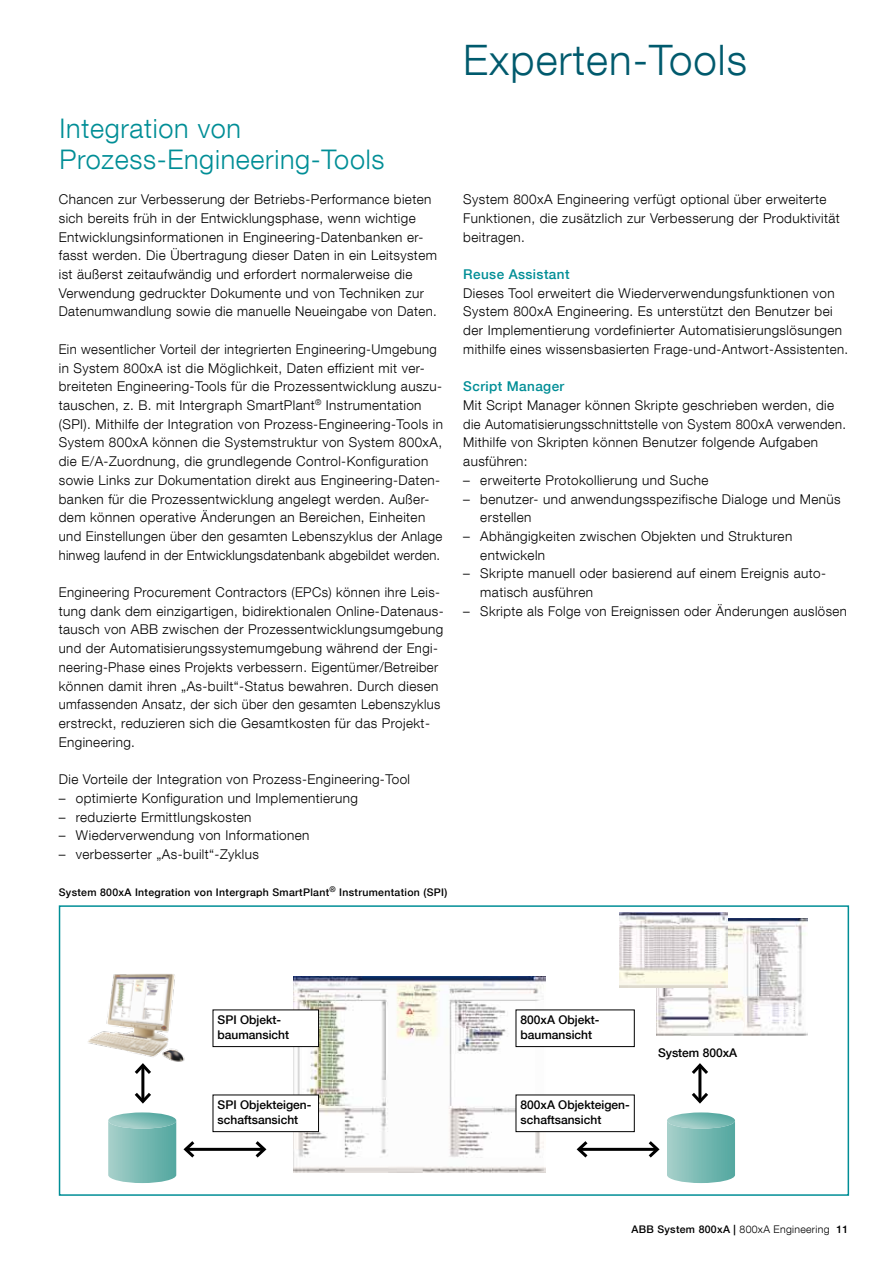
<style>
.page{position:relative;width:893px;height:1263px;background:#fff}
.page>*{position:absolute;margin:0;border:0;box-sizing:border-box;transform-origin:0 0}
.t1{font:300 42px "Helvetica Neue LT Com";letter-spacing:.025em;color:#005a6d}
.t2{font:300 27px/31.5px "Helvetica Neue LT Com";letter-spacing:.025em;color:#008e96}
.t3{font:300 13.5px/18.8px "Helvetica Neue LT Com";letter-spacing:.03em;color:#000}
.t4{font:500 13.5px "Helvetica Neue LT Com";letter-spacing:.03em;color:#008e96}
.t5{font:500 12px/14.4px "Helvetica Neue LT Com";color:#000}
.t6{font:500 10.5px "Helvetica Neue LT Com";letter-spacing:.03em;color:#000}
.s1{font-weight:300}
</style>
<div class="page">
<div style="left:59px;top:905px;width:790px;height:291px;background:#fff;border:2px solid #008e96"></div>
<img style="left:293px;top:976px;width:252px;height:197px">
<img style="left:656px;top:918px;width:151px;height:118px">
<img style="left:619px;top:912px;width:109px;height:76px">
<hr style="left:186px;top:1148px;width:78px;height:3px;background:#000">
<svg style="left:108px;top:1112px;width:90px;height:71px"></svg>
<svg style="left:252px;top:1141px;width:15px;height:17px"></svg>
<hr style="left:579px;top:1148px;width:78px;height:3px;background:#000">
<svg style="left:576px;top:1141px;width:15px;height:17px"></svg>
<svg style="left:645px;top:1112px;width:90px;height:71px"></svg>
<div style="left:516px;top:1095px;width:118px;height:36px;background:#fff"></div>
<div style="left:516px;top:1094px;width:119px;height:38px;border:1px solid #000"></div>
<div style="left:516px;top:1010px;width:118px;height:36px;background:#fff"></div>
<div style="left:516px;top:1009px;width:119px;height:38px;border:1px solid #000"></div>
<div style="left:213px;top:1095px;width:106px;height:36px;background:#fff"></div>
<div style="left:213px;top:1094px;width:106px;height:38px;border:1px solid #000"></div>
<div style="left:213px;top:1010px;width:106px;height:36px;background:#fff"></div>
<div style="left:213px;top:1009px;width:106px;height:38px;border:1px solid #000"></div>
<hr style="left:698px;top:1065px;width:3px;height:36px;background:#000">
<svg style="left:691px;top:1089px;width:17px;height:15px"></svg>
<svg style="left:692px;top:1063px;width:16px;height:14px"></svg>
<hr style="left:141px;top:1065px;width:3px;height:36px;background:#000">
<svg style="left:134px;top:1089px;width:17px;height:15px"></svg>
<svg style="left:134px;top:1063px;width:17px;height:14px"></svg>
<img style="left:88px;top:974px;width:97px;height:88px">
<h2 class="t2" style="left:60px;top:112px;width:326px">Integration von<br>Prozess-Engineering-Tools</h2>
<p class="t3" style="left:59px;top:190px;width:380px">Chancen zur Verbesserung der Betriebs-Performance bieten sich bereits früh in der Entwicklungsphase, wenn wichtige Entwicklungsinformationen in Engineering-Datenbanken er&shy;fasst werden. Die Übertragung dieser Daten in ein Leitsystem ist äußerst zeitaufwändig und erfordert normalerweise die Verwendung gedruckter Dokumente und von Techniken zur Datenumwandlung sowie die manuelle Neueingabe von Daten.</p>
<p class="t3" style="left:59px;top:339px;width:386px">Ein wesentlicher Vorteil der integrierten Engineering-Umgebung in System 800xA ist die Möglichkeit, Daten effizient mit ver&shy;breiteten Engineering-Tools für die Prozessentwicklung auszu&shy;tauschen, z. B. mit Intergraph SmartPlant<sup>®</sup> Instrumentation (SPI). Mithilfe der Integration von Prozess-Engineering-Tools in System 800xA können die Systemstruktur von System 800xA, die E/A-Zuordnung, die grundlegende Control-Konfiguration sowie Links zur Dokumentation direkt aus Engineering-Daten&shy;banken für die Prozessentwicklung angelegt werden. Außer&shy;dem können operative Änderungen an Bereichen, Einheiten und Einstellungen über den gesamten Lebenszyklus der Anlage hinweg laufend in der Entwicklungsdatenbank abgebildet werden.</p>
<p class="t3" style="left:59px;top:583px;width:387px">Engineering Procurement Contractors (EPCs) können ihre Leis&shy;tung dank dem einzigartigen, bidirektionalen Online-Datenaus&shy;tausch von ABB zwischen der Prozessentwicklungsumgebung und der Automatisierungssystemumgebung während der Engi&shy;neering-Phase eines Projekts verbessern. Eigentümer/Betreiber können damit ihren „As-built“-Status bewahren. Durch diesen umfassenden Ansatz, der sich über den gesamten Lebenszyklus erstreckt, reduzieren sich die Gesamtkosten für das Projekt-Engineering.</p>
<p class="t3" style="left:59px;top:770px;width:353px">Die Vorteile der Integration von Prozess-Engineering-Tool</p>
<p class="t3" style="left:59px;top:788px;width:301px">– optimierte Konfiguration und Implementierung</p>
<p class="t3" style="left:59px;top:807px;width:194px">– reduzierte Ermittlungskosten</p>
<p class="t3" style="left:59px;top:826px;width:252px">– Wiederverwendung von Informationen</p>
<p class="t3" style="left:59px;top:844px;width:202px">– verbesserter „As-built“-Zyklus</p>
<p class="t6" style="left:59px;top:886px;width:390px">System 800xA Integration von Intergraph SmartPlant<sup>®</sup> Instrumentation (SPI)</p>
<h1 class="t1" style="left:463px;top:34px;width:285px">Experten-Tools</h1>
<p class="t3" style="left:463px;top:190px;width:378px">System 800xA Engineering verfügt optional über erweiterte<br>Funktionen, die zusätzlich zur Verbesserung der Produktivität beitragen.</p>
<p class="t4" style="left:463px;top:266px;width:108px">Reuse Assistant</p>
<p class="t3" style="left:463px;top:283px;width:386px">Dieses Tool erweitert die Wiederverwendungsfunktionen von System 800xA Engineering. Es unterstützt den Benutzer bei der Implementierung vordefinierter Automatisierungslösungen mithilfe eines wissensbasierten Frage-und-Antwort-Assistenten.</p>
<p class="t4" style="left:463px;top:378px;width:103px">Script Manager</p>
<p class="t3" style="left:463px;top:395px;width:384px">Mit Script Manager können Skripte geschrieben werden, die die Automatisierungsschnittstelle von System 800xA verwenden.<br>Mithilfe von Skripten können Benutzer folgende Aufgaben ausführen:</p>
<p class="t3" style="left:463px;top:470px;width:247px">– erweiterte Protokollierung und Suche</p>
<p class="t3" style="left:480px;top:489px;width:362px;text-indent:-17px">– benutzer- und anwendungsspezifische Dialoge und Menüs erstellen</p>
<p class="t3" style="left:480px;top:526px;width:313px;text-indent:-17px">– Abhängigkeiten zwischen Objekten und Strukturen entwickeln</p>
<p class="t3" style="left:480px;top:564px;width:346px;text-indent:-17px">– Skripte manuell oder basierend auf einem Ereignis auto&shy;matisch ausführen</p>
<p class="t3" style="left:463px;top:601px;width:385px">– Skripte als Folge von Ereignissen oder Änderungen auslösen</p>
<p class="t5" style="left:218px;top:1013px;width:73px">SPI Objekt&shy;baumansicht</p>
<p class="t5" style="left:218px;top:1098px;width:95px">SPI Objekteigen&shy;schaftsansicht</p>
<p class="t5" style="left:521px;top:1013px;width:79px">800xA Objekt&shy;baumansicht</p>
<p class="t5" style="left:521px;top:1098px;width:111px">800xA Objekteigen&shy;schaftsansicht</p>
<p class="t5" style="left:658px;top:1046px;width:81px">System 800xA</p>
<p class="t6" style="left:631px;top:1223px;width:218px">ABB System 800xA | <span class="s1">800xA Engineering</span> 11</p>
</div>
